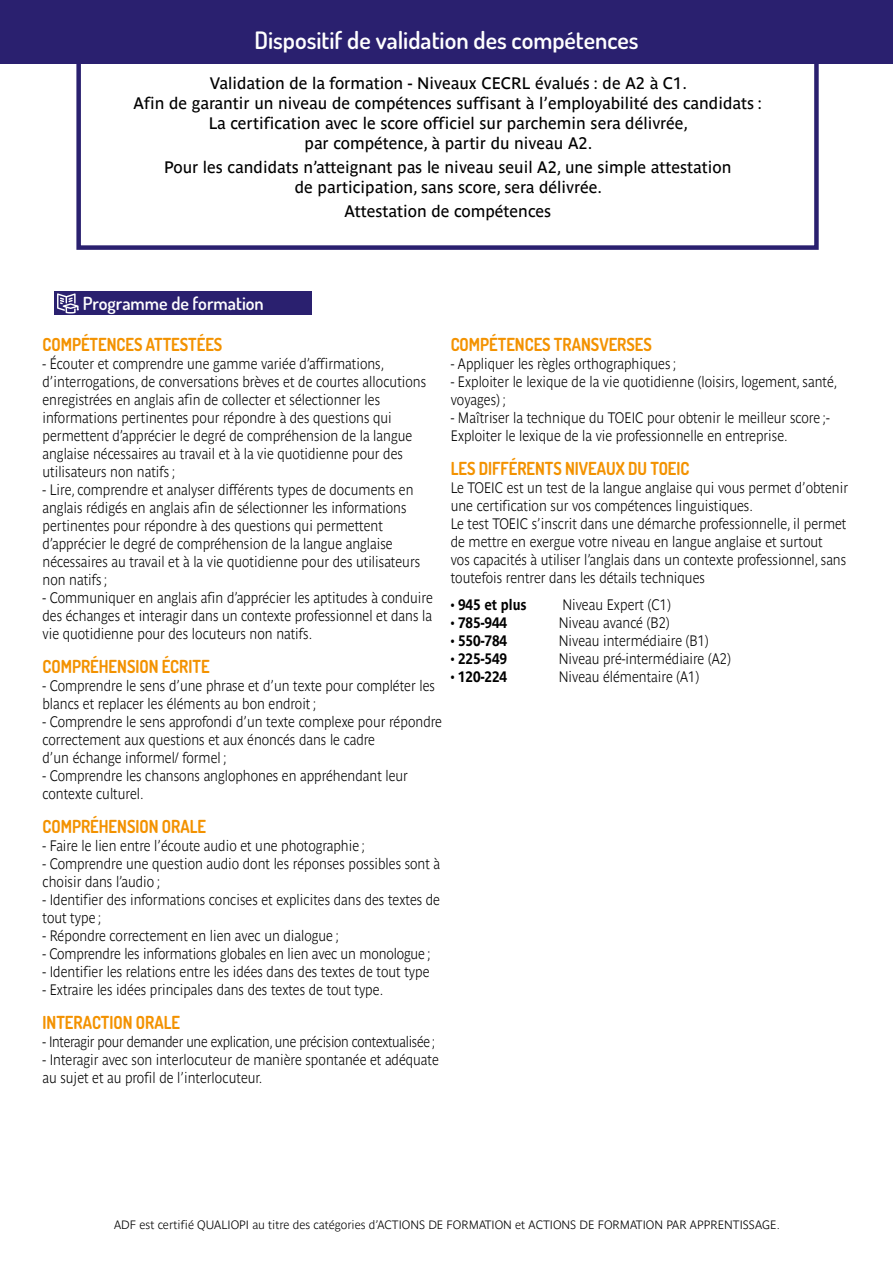
<style>
.page{position:relative;width:893px;height:1263px;background:#fff}
.page>*{position:absolute;margin:0;border:0;box-sizing:border-box;transform-origin:0 0}
.t1{font:600 24px "Dosis";color:#fff}
.t2{font:700 18px "Dosis";color:#f39200;scale:.9 1}
.t3{font:600 18px "Dosis";color:#fff}
.t4{font:16.5px/19.8px "Parisine";color:#000;text-align:center}
.t5{font:700 15px/18px "Parisine Clair";color:#000;scale:.9 1}
.t6{font:700 15px "Parisine Clair";letter-spacing:-.02em;color:#000;scale:.88 1}
.t7{font:700 15px "Parisine";color:#000;scale:.9 1}
.t8{font:700 12px "Parisine Clair";color:#000}
.s1{font-family:"Parisine Clair"}
</style>
<div class="page">
<div style="left:0;top:0;width:893px;height:64px;background:#2a206f"></div>
<div style="left:76px;top:53px;width:743px;height:197px;border:5px solid #2a206f"></div>
<div style="left:54px;top:291px;width:257px;height:24px;background:#2a206f"></div>
<svg style="left:57px;top:293px;width:22px;height:21px"></svg>
<h1 class="t1" style="left:254px;top:31px;width:386px">Dispositif de validation des compétences</h1>
<p class="t4" style="left:134px;top:75px;width:630px">Validation de la formation - Niveaux CECRL évalués : de A2 à C1.<br>Afin de garantir un niveau de compétences suffisant à l’employabilité des candidats :<br>La certification avec le score officiel sur parchemin sera délivrée,<br>par compétence, à partir du niveau A2.</p>
<p class="t4" style="left:164px;top:159px;width:569px">Pour les candidats n’atteignant pas le niveau seuil A2, une simple attestation de participation, sans score, sera délivrée.</p>
<p class="t4" style="left:344px;top:202px;width:208px">Attestation de compétences</p>
<p class="t3" style="left:83px;top:296px;width:183px">Programme de formation</p>
<p class="t2" style="left:43px;top:335px;width:201px">COMPÉTENCES ATTESTÉES</p>
<p class="t5" style="left:43px;top:355px;width:428px">- Écouter et comprendre une gamme variée d’affirmations, d’interrogations, de conversations brèves et de courtes allocutions enregistrées en anglais afin de collecter et sélectionner les informations pertinentes pour répondre à des questions qui permettent d’apprécier le degré de compréhension de la langue anglaise nécessaires au travail et à la vie quotidienne pour des utilisateurs non natifs ;</p>
<p class="t5" style="left:43px;top:481px;width:421px">- Lire, comprendre et analyser différents types de documents en anglais rédigés en anglais afin de sélectionner les informations pertinentes pour répondre à des questions qui permettent d’apprécier le degré de compréhension de la langue anglaise nécessaires au travail et à la vie quotidienne pour des utilisateurs non natifs ;</p>
<p class="t5" style="left:43px;top:589px;width:435px;text-align:justify">- Communiquer en anglais afin d’apprécier les aptitudes à conduire des échanges et interagir dans un contexte professionnel et dans la vie quotidienne pour des locuteurs non natifs.</p>
<p class="t2" style="left:43px;top:656px;width:187px">COMPRÉHENSION ÉCRITE</p>
<p class="t5" style="left:43px;top:677px;width:438px">- Comprendre le sens d’une phrase et d’un texte pour compléter les blancs et replacer les éléments au bon endroit ;</p>
<p class="t5" style="left:43px;top:713px;width:445px">- Comprendre le sens approfondi d’un texte complexe pour répondre correctement aux questions et aux énoncés dans le cadre<br>d’un échange informel/ formel ;</p>
<p class="t5" style="left:43px;top:767px;width:408px">- Comprendre les chansons anglophones en appréhendant leur contexte culturel.</p>
<p class="t2" style="left:43px;top:816px;width:183px">COMPRÉHENSION ORALE</p>
<p class="t5" style="left:43px;top:837px;width:360px">- Faire le lien entre l’écoute audio et une photographie ;</p>
<p class="t5" style="left:43px;top:855px;width:443px">- Comprendre une question audio dont les réponses possibles sont à choisir dans l’audio ;</p>
<p class="t5" style="left:43px;top:891px;width:443px">- Identifier des informations concises et explicites dans des textes de tout type ;</p>
<p class="t5" style="left:43px;top:927px;width:331px">- Répondre correctement en lien avec un dialogue ;</p>
<p class="t5" style="left:43px;top:945px;width:433px">- Comprendre les informations globales en lien avec un monologue ;</p>
<p class="t5" style="left:43px;top:963px;width:432px">- Identifier les relations entre les idées dans des textes de tout type</p>
<p class="t5" style="left:43px;top:981px;width:380px">- Extraire les idées principales dans des textes de tout type.</p>
<p class="t2" style="left:43px;top:1012px;width:154px">INTERACTION ORALE</p>
<p class="t6" style="left:43px;top:1033px;width:448px">- Interagir pour demander une explication, une précision contextualisée ;</p>
<p class="t5" style="left:43px;top:1050px;width:442px">- Interagir avec son interlocuteur de manière spontanée et adéquate au sujet et au profil de l’interlocuteur.</p>
<p class="t2" style="left:451px;top:335px;width:225px">COMPÉTENCES TRANSVERSES</p>
<p class="t5" style="left:451px;top:355px;width:252px">- Appliquer les règles orthographiques ;</p>
<p class="t5" style="left:451px;top:373px;width:431px">- Exploiter le lexique de la vie quotidienne (loisirs, logement, santé, voyages) ;</p>
<p class="t5" style="left:451px;top:409px;width:423px">- Maîtriser la technique du TOEIC pour obtenir le meilleur score ;-<br>Exploiter le lexique de la vie professionnelle en entreprise.</p>
<p class="t2" style="left:451px;top:458px;width:267px">LES DIFFÉRENTS NIVEAUX DU TOEIC</p>
<p class="t5" style="left:451px;top:479px;width:443px">Le TOEIC est un test de la langue anglaise qui vous permet d’obtenir une certification sur vos compétences linguistiques.<br>Le test TOEIC s’inscrit dans une démarche professionnelle, il permet de mettre en exergue votre niveau en langue anglaise et surtout<br>vos capacités à utiliser l’anglais dans un contexte professionnel, sans toutefois rentrer dans les détails techniques</p>
<p class="t7" style="left:451px;top:598px;width:86px"><span class="s1">•</span> 945 et plus</p>
<p class="t5" style="left:562px;top:595px;width:122px">Niveau Expert (C1)</p>
<p class="t7" style="left:451px;top:616px;width:64px"><span class="s1">•</span> 785-944</p>
<p class="t5" style="left:559px;top:613px;width:125px">Niveau avancé (B2)</p>
<p class="t7" style="left:451px;top:634px;width:64px"><span class="s1">•</span> 550-784</p>
<p class="t5" style="left:559px;top:631px;width:168px">Niveau intermédiaire (B1)</p>
<p class="t7" style="left:451px;top:652px;width:64px"><span class="s1">•</span> 225-549</p>
<p class="t5" style="left:559px;top:649px;width:193px">Niveau pré-intermédiaire (A2)</p>
<p class="t7" style="left:451px;top:670px;width:64px"><span class="s1">•</span> 120-224</p>
<p class="t5" style="left:559px;top:667px;width:158px">Niveau élémentaire (A1)</p>
<p class="t8" style="left:114px;top:1218px;width:667px">ADF est certifié QUALIOPI au titre des catégories d’ACTIONS DE FORMATION et ACTIONS DE FORMATION PAR APPRENTISSAGE.</p>
</div>
